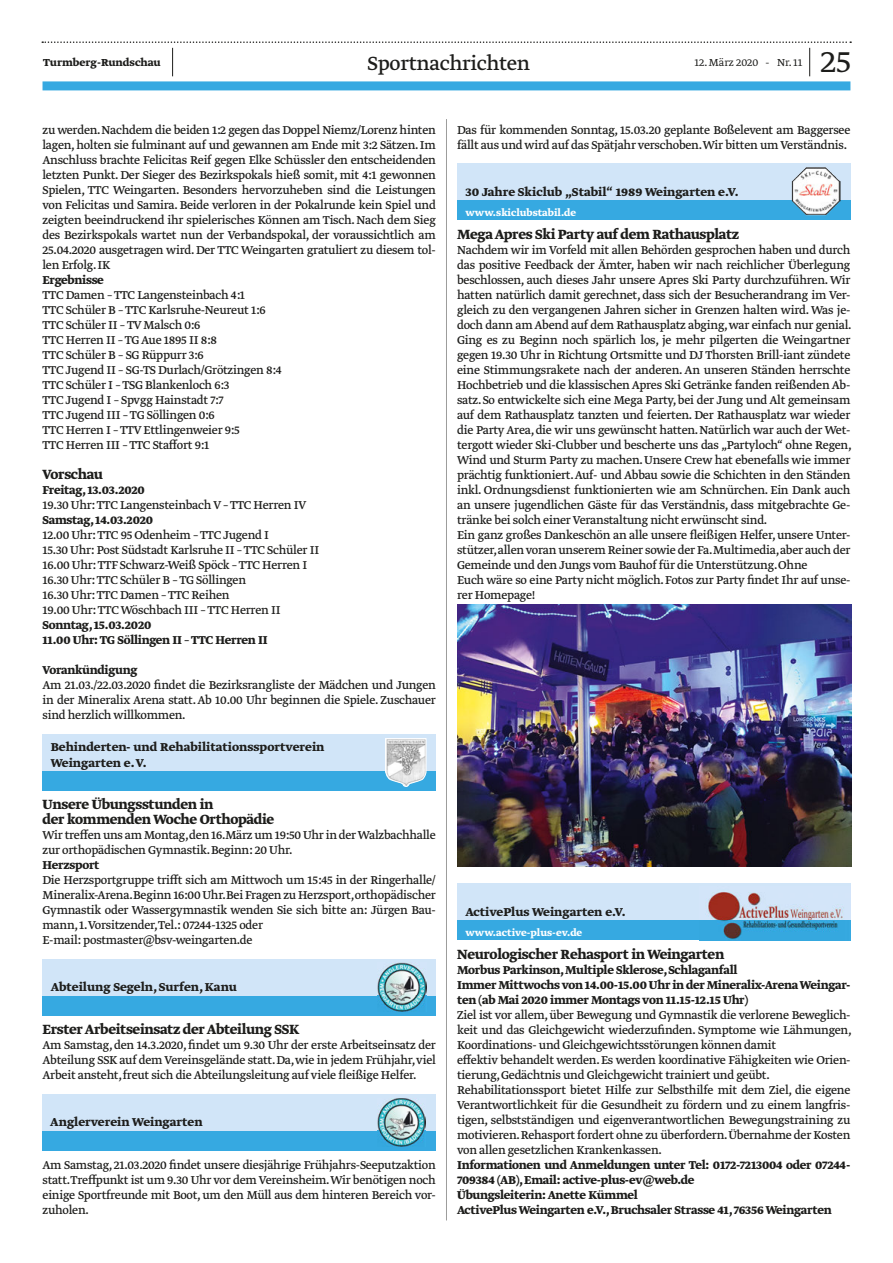
<style>
.page{position:relative;width:893px;height:1263px;background:#fff}
.page>*{position:absolute;margin:0;border:0;box-sizing:border-box;transform-origin:0 0}
.t1{font:300 36px "Greta Text Std";color:#1d1d1b}
.t2{font:22.5px "Greta Text Std";letter-spacing:-.015em;color:#1d1d1b}
.t3{font:700 15.75px/15px "Greta Text Std";letter-spacing:-.02em;color:#1d1d1b}
.t4{font:13.5px/15px "Greta Text Std";letter-spacing:-.02em;color:#1d1d1b}
.t5{font:700 13.5px/15px "Greta Text Std";letter-spacing:-.02em;color:#1d1d1b}
.t6{font:700 13.5px/16.2px "Greta Text Std";color:#1d1d1b}
.t7{font:700 12px "Greta Text Std";color:#1d1d1b}
.t8{font:300 12px "Greta Text Std";color:#1d1d1b}
.t9{font:700 11.25px "Greta Text Std";color:#fff}
</style>
<div class="page">
<div style="left:43px;top:81px;width:807px;height:9px;background:#36a9e1"></div>
<svg style="left:42px;top:41px;width:809px;height:35px"></svg>
<hr style="left:446px;top:119px;width:1px;height:1101px;background:#9d9d9c">
<div style="left:43px;top:959px;width:393px;height:56px;background:#d1e5f8"></div>
<div style="left:43px;top:995px;width:393px;height:20px;background:#36a9e1"></div>
<img style="left:378px;top:963px;width:48px;height:48px">
<div style="left:42px;top:1094px;width:393px;height:56px;background:#d1e5f8"></div>
<div style="left:42px;top:1130px;width:393px;height:20px;background:#36a9e1"></div>
<img style="left:377px;top:1098px;width:49px;height:48px">
<div style="left:43px;top:734px;width:393px;height:57px;background:#d1e5f8"></div>
<div style="left:43px;top:771px;width:393px;height:20px;background:#36a9e1"></div>
<svg style="left:385px;top:738px;width:42px;height:49px;background:#c2cfd5"></svg>
<div style="left:457px;top:163px;width:393px;height:57px;background:#d1e5f8"></div>
<div style="left:457px;top:200px;width:393px;height:20px;background:#36a9e1"></div>
<img style="left:791px;top:168px;width:50px;height:48px">
<img style="left:458px;top:604px;width:393px;height:262px">
<div style="left:457px;top:883px;width:393px;height:57px;background:#d1e5f8"></div>
<div style="left:457px;top:920px;width:393px;height:20px;background:#36a9e1"></div>
<img style="left:708px;top:892px;width:135px;height:48px">
<p class="t7" style="left:43px;top:56px;width:119px">Turmberg-Rundschau</p>
<h2 class="t2" style="left:368px;top:50px;width:164px">Sportnachrichten</h2>
<p class="t8" style="left:695px;top:56px;width:110px">12. März 2020 - Nr. 11</p>
<h1 class="t1" style="left:821px;top:41px;width:32px">25</h1>
<p class="t4" style="left:43px;top:123px;width:395px;text-align:justify">zu werden. Nachdem die beiden 1:2 gegen das Doppel Niemz/Lorenz hinten lagen, holten sie fulminant auf und gewannen am Ende mit 3:2 Sätzen. Im Anschluss brachte Felicitas Reif gegen Elke Schüssler den entscheidenden letzten Punkt. Der Sieger des Bezirkspokals hieß somit, mit 4:1 gewonnen Spielen, TTC Weingarten. Besonders hervorzuheben sind die Leistungen von Felicitas und Samira. Beide verloren in der Pokalrunde kein Spiel und zeigten beeindruckend ihr spielerisches Können am Tisch. Nach dem Sieg des Bezirkspokals wartet nun der Verbandspokal, der voraussichtlich am 25.04.2020 ausgetragen wird. Der TTC Weingarten gratuliert zu diesem tol&shy;len Erfolg. IK</p>
<p class="t5" style="left:43px;top:273px;width:63px">Ergebnisse</p>
<p class="t4" style="left:43px;top:288px;width:241px">TTC Damen – TTC Langensteinbach 4:1<br>TTC Schüler B – TTC Karlsruhe-Neureut 1:6<br>TTC Schüler II – TV Malsch 0:6<br>TTC Herren II – TG Aue 1895 II 8:8<br>TTC Schüler B – SG Rüppurr 3:6<br>TTC Jugend II – SG-TS Durlach/Grötzingen 8:4<br>TTC Schüler I – TSG Blankenloch 6:3<br>TTC Jugend I – Spvgg Hainstadt 7:7<br>TTC Jugend III – TG Söllingen 0:6<br>TTC Herren I – TTV Ettlingenweier 9:5<br>TTC Herren III – TTC Staffort 9:1</p>
<p class="t3" style="left:43px;top:467px;width:62px">Vorschau</p>
<p class="t5" style="left:43px;top:483px;width:104px">Freitag, 13.03.2020</p>
<p class="t4" style="left:43px;top:498px;width:265px">19.30 Uhr: TTC Langensteinbach V – TTC Herren IV</p>
<p class="t5" style="left:43px;top:513px;width:112px">Samstag, 14.03.2020</p>
<p class="t4" style="left:43px;top:528px;width:278px">12.00 Uhr: TTC 95 Odenheim – TTC Jugend I<br>15.30 Uhr: Post Südstadt Karlsruhe II – TTC Schüler II 16.00 Uhr: TTF Schwarz-Weiß Spöck – TTC Herren I 16.30 Uhr: TTC Schüler B – TG Söllingen<br>16.30 Uhr: TTC Damen – TTC Reihen<br>19.00 Uhr: TTC Wöschbach III – TTC Herren II</p>
<p class="t5" style="left:43px;top:618px;width:227px">Sonntag, 15.03.2020<br>11.00 Uhr: TG Söllingen II – TTC Herren II</p>
<p class="t5" style="left:43px;top:663px;width:96px">Vorankündigung</p>
<p class="t4" style="left:43px;top:678px;width:395px;text-align:justify">Am 21.03./22.03.2020 findet die Bezirksrangliste der Mädchen und Jungen in der Mineralix Arena statt. Ab 10.00 Uhr beginnen die Spiele. Zuschauer sind herzlich willkommen.</p>
<p class="t6" style="left:51px;top:739px;width:275px">Behinderten- und Rehabilitationssportverein<br>Weingarten e. V.</p>
<p class="t3" style="left:43px;top:797px;width:233px">Unsere Übungsstunden in<br>der kommenden Woche Orthopädie</p>
<p class="t4" style="left:43px;top:828px;width:395px">Wir treffen uns am Montag,den 16.März um 19:50 Uhr in der Walzbachhalle zur orthopädischen Gymnastik. Beginn: 20 Uhr.</p>
<p class="t5" style="left:43px;top:858px;width:59px">Herzsport</p>
<p class="t4" style="left:43px;top:873px;width:395px">Die Herzsportgruppe trifft sich am Mittwoch um 15:45 in der Ringerhalle/ Mineralix-Arena.Beginn 16:00 Uhr.Bei Fragen zu Herzsport,orthopädischer Gymnastik oder Wassergymnastik wenden Sie sich bitte an: Jürgen Bau&shy;mann, 1.Vorsitzender,Tel.: 07244-1325 oder<br>E-mail: postmaster@bsv-weingarten.de</p>
<p class="t6" style="left:51px;top:980px;width:188px">Abteilung Segeln, Surfen, Kanu</p>
<p class="t3" style="left:43px;top:1022px;width:259px">Erster Arbeitseinsatz der Abteilung SSK</p>
<p class="t4" style="left:43px;top:1038px;width:395px;text-align:justify">Am Samstag, den 14.3.2020, findet um 9.30 Uhr der erste Arbeitseinsatz der Abteilung SSK auf dem Vereinsgelände statt. Da,wie in jedem Frühjahr,viel Arbeit ansteht, freut sich die Abteilungsleitung auf viele fleißige Helfer.</p>
<p class="t6" style="left:50px;top:1115px;width:154px">Anglerverein Weingarten</p>
<p class="t4" style="left:43px;top:1158px;width:395px;text-align:justify">Am Samstag, 21.03.2020 findet unsere diesjährige Frühjahrs-Seeputzaktion statt.Treffpunkt ist um 9.30 Uhr vor dem Vereinsheim.Wir benötigen noch einige Sportfreunde mit Boot, um den Müll aus dem hinteren Bereich vor&shy;zuholen.</p>
<p class="t4" style="left:457px;top:123px;width:395px">Das für kommenden Sonntag, 15.03.20 geplante Boßelevent am Baggersee fällt aus und wird auf das Spätjahr verschoben.Wir bitten um Verständnis.</p>
<p class="t6" style="left:465px;top:185px;width:275px">30 Jahre Skiclub „Stabil“ 1989 Weingarten e.V.</p>
<p class="t9" style="left:465px;top:206px;width:112px">www.skiclubstabil.de</p>
<p class="t3" style="left:457px;top:227px;width:284px">Mega Apres Ski Party auf dem Rathausplatz</p>
<p class="t4" style="left:457px;top:243px;width:396px">Nachdem wir im Vorfeld mit allen Behörden gesprochen haben und durch das positive Feedback der Ämter, haben wir nach reichlicher Überlegung beschlossen, auch dieses Jahr unsere Apres Ski Party durchzuführen. Wir hatten natürlich damit gerechnet, dass sich der Besucherandrang im Ver&shy;gleich zu den vergangenen Jahren sicher in Grenzen halten wird. Was je&shy;doch dann am Abend auf dem Rathausplatz abging,war einfach nur genial.<br>Ging es zu Beginn noch spärlich los, je mehr pilgerten die Weingartner gegen 19.30 Uhr in Richtung Ortsmitte und DJ Thorsten Brill-iant zündete eine Stimmungsrakete nach der anderen. An unseren Ständen herrschte Hochbetrieb und die klassischen Apres Ski Getränke fanden reißenden Ab&shy;satz. So entwickelte sich eine Mega Party, bei der Jung und Alt gemeinsam auf dem Rathausplatz tanzten und feierten. Der Rathausplatz war wieder die Party Area, die wir uns gewünscht hatten. Natürlich war auch der Wet&shy;tergott wieder Ski-Clubber und bescherte uns das „Partyloch“ ohne Regen, Wind und Sturm Party zu machen. Unsere Crew hat ebenefalls wie immer prächtig funktioniert. Auf- und Abbau sowie die Schichten in den Ständen inkl. Ordnungsdienst funktionierten wie am Schnürchen. Ein Dank auch an unsere jugendlichen Gäste für das Verständnis, dass mitgebrachte Ge&shy;tränke bei solch einer Veranstaltung nicht erwünscht sind.<br>Ein ganz großes Dankeschön an alle unsere fleißigen Helfer, unsere Unter&shy;stützer,allen voran unserem Reiner sowie der Fa.Multimedia,aber auch der Gemeinde und den Jungs vom Bauhof für die Unterstützung. Ohne<br>Euch wäre so eine Party nicht möglich. Fotos zur Party findet Ihr auf unse&shy;rer Homepage!</p>
<p class="t6" style="left:465px;top:904px;width:162px">ActivePlus Weingarten e.V.</p>
<p class="t9" style="left:465px;top:926px;width:118px">www.active-plus-ev.de</p>
<p class="t3" style="left:457px;top:947px;width:269px">Neurologischer Rehasport in Weingarten</p>
<p class="t5" style="left:457px;top:963px;width:395px">Morbus Parkinson, Multiple Sklerose, Schlaganfall<br>Immer Mittwochs von 14.00-15.00 Uhr in der Mineralix-Arena Weingar&shy;ten (ab Mai 2020 immer Montags von 11.15-12.15 Uhr)</p>
<p class="t4" style="left:457px;top:1008px;width:396px">Ziel ist vor allem, über Bewegung und Gymnastik die verlorene Beweglich&shy;keit und das Gleichgewicht wiederzufinden. Symptome wie Lähmungen, Koordinations- und Gleichgewichtsstörungen können damit<br>effektiv behandelt werden. Es werden koordinative Fähigkeiten wie Orien&shy;tierung, Gedächtnis und Gleichgewicht trainiert und geübt.<br>Rehabilitationssport bietet Hilfe zur Selbsthilfe mit dem Ziel, die eigene Verantwortlichkeit für die Gesundheit zu fördern und zu einem langfris&shy;tigen, selbstständigen und eigenverantwortlichen Bewegungstraining zu motivieren.Rehasport fordert ohne zu überfordern.Übernahme der Kosten von allen gesetzlichen Krankenkassen.</p>
<p class="t5" style="left:457px;top:1158px;width:395px">Informationen und Anmeldungen unter Tel: 0172-7213004 oder 07244- 709384 (AB), Email: active-plus-ev@web.de<br>Übungsleiterin: Anette Kümmel<br>ActivePlus Weingarten e.V., Bruchsaler Strasse 41, 76356 Weingarten</p>
</div>
